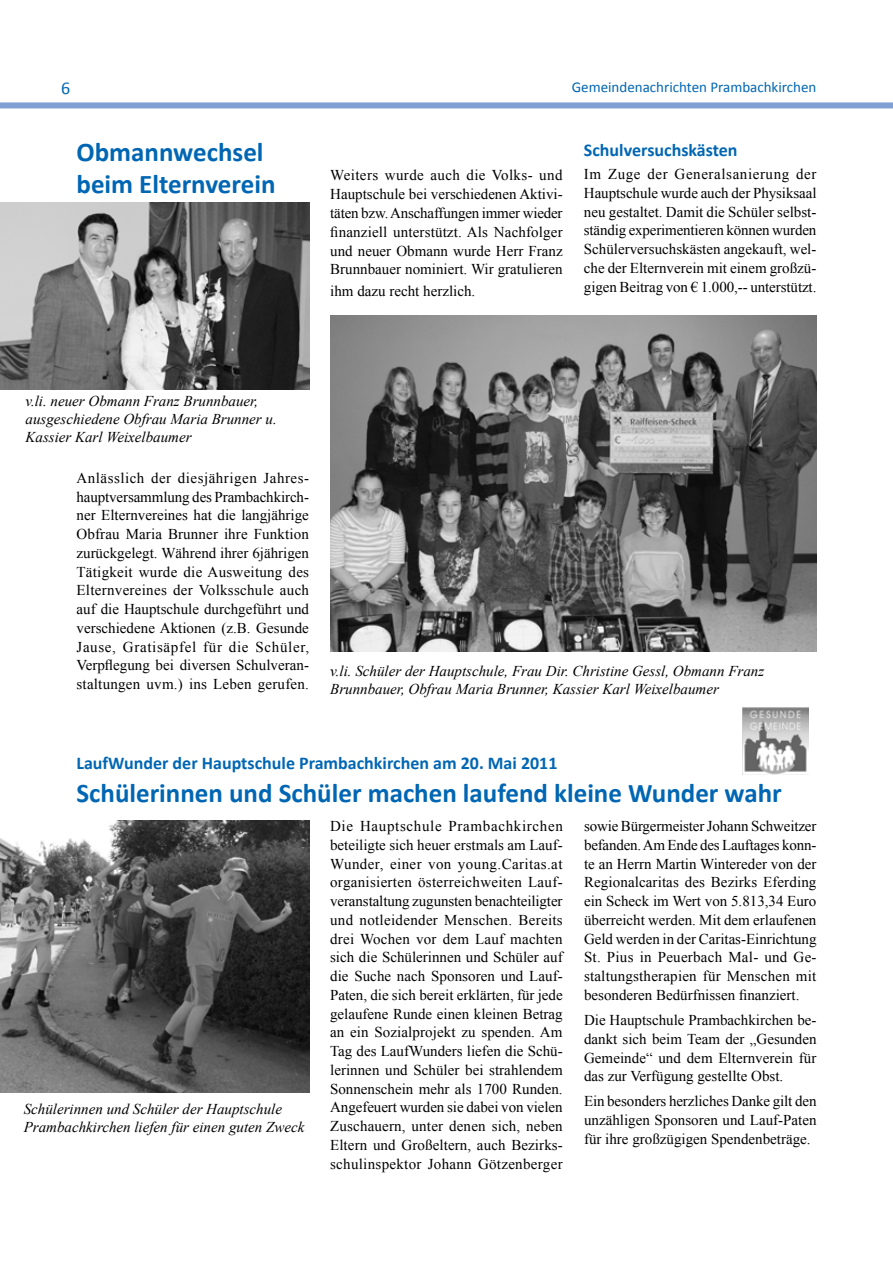
<style>
.page{position:relative;width:893px;height:1263px;background:#fff}
.page>*{position:absolute;margin:0;border:0;box-sizing:border-box;transform-origin:0 0}
.t1{font:700 27px/32.4px "Calibri";color:#0066b3}
.t2{font:700 18px "Calibri";color:#0066b3}
.t3{font:18px "Calibri";color:#0066b3}
.t4{font:15px/18.8px "Times New Roman";color:#000;text-align:justify}
.t5{font:italic 15px/18px "Times New Roman";color:#000}
.t6{font:15px "Calibri";color:#0066b3}
</style>
<div class="page">
<div style="left:0;top:102px;width:893px;height:6px;background:#80a0d3"></div>
<img style="left:0;top:203px;width:309px;height:187px">
<img style="left:330px;top:316px;width:486px;height:336px">
<img style="left:0;top:821px;width:309px;height:272px">
<img style="left:742px;top:708px;width:66px;height:66px">
<p class="t3" style="left:61px;top:77px;width:11px">6</p>
<p class="t6" style="left:572px;top:78px;width:246px">Gemeindenachrichten Prambachkirchen</p>
<h1 class="t1" style="left:76px;top:135px;width:201px">Obmannwechsel beim Elternverein</h1>
<p class="t4" style="left:330px;top:166px;width:234px">Weiters wurde auch die Volks- und Hauptschule bei verschiedenen Aktivi&shy;täten bzw. Anschaffungen immer wieder finanziell unterstützt. Als Nachfolger und neuer Obmann wurde Herr Franz Brunnbauer nominiert. Wir gratulieren</p>
<p class="t4" style="left:330px;top:281px;width:146px">ihm dazu recht herzlich.</p>
<p class="t2" style="left:584px;top:138px;width:155px">Schulversuchskästen</p>
<p class="t4" style="left:584px;top:164px;width:234px">Im Zuge der Generalsanierung der Hauptschule wurde auch der Physiksaal neu gestaltet. Damit die Schüler selbst&shy;ständig experimentieren können wurden Schülerversuchskästen angekauft, wel&shy;che der Elternverein mit einem großzü&shy;gigen Beitrag von € 1.000,-- unterstützt.</p>
<p class="t5" style="left:26px;top:391px;width:253px">v.li. neuer Obmann Franz Brunnbauer, ausgeschiedene Obfrau Maria Brunner u.<br>Kassier Karl Weixelbaumer</p>
<p class="t4" style="left:76px;top:468px;width:234px">Anlässlich der diesjährigen Jahres&shy;hauptversammlung des Prambachkirch&shy;ner Elternvereines hat die langjährige Obfrau Maria Brunner ihre Funktion zurückgelegt. Während ihrer 6jährigen Tätigkeit wurde die Ausweitung des Elternvereines der Volksschule auch auf die Hauptschule durchgeführt und verschiedene Aktionen (z.B. Gesunde Jause, Gratisäpfel für die Schüler, Verpflegung bei diversen Schulveran&shy;staltungen uvm.) ins Leben gerufen.</p>
<p class="t5" style="left:330px;top:661px;width:435px">v.li. Schüler der Hauptschule, Frau Dir. Christine Gessl, Obmann Franz<br>Brunnbauer, Obfrau Maria Brunner, Kassier Karl Weixelbaumer</p>
<p class="t2" style="left:76px;top:752px;width:483px">LaufWunder der Hauptschule Prambachkirchen am 20. Mai 2011</p>
<h1 class="t1" style="left:76px;top:776px;width:707px">Schülerinnen und Schüler machen laufend kleine Wunder wahr</h1>
<p class="t5" style="left:24px;top:1099px;width:282px">Schülerinnen und Schüler der Hauptschule<br>Prambachkirchen liefen für einen guten Zweck</p>
<p class="t4" style="left:330px;top:816px;width:234px">Die Hauptschule Prambachkirchen beteiligte sich heuer erstmals am Lauf-Wunder, einer von young.Caritas.at organisierten österreichweiten Lauf&shy;veranstaltung zugunsten benachteiligter und notleidender Menschen. Bereits drei Wochen vor dem Lauf machten sich die Schülerinnen und Schüler auf die Suche nach Sponsoren und Lauf-Paten, die sich bereit erklärten, für jede gelaufene Runde einen kleinen Betrag an ein Sozialprojekt zu spenden. Am Tag des LaufWunders liefen die Schü&shy;lerinnen und Schüler bei strahlendem Sonnenschein mehr als 1700 Runden.<br>Angefeuert wurden sie dabei von vielen Zuschauern, unter denen sich, neben Eltern und Großeltern, auch Bezirks&shy;schulinspektor Johann Götzenberger</p>
<p class="t4" style="left:584px;top:816px;width:234px">sowie Bürgermeister Johann Schweitzer befanden. Am Ende des Lauftages konn&shy;te an Herrn Martin Wintereder von der Regionalcaritas des Bezirks Eferding ein Scheck im Wert von 5.813,34 Euro überreicht werden. Mit dem erlaufenen Geld werden in der Caritas-Einrichtung St. Pius in Peuerbach Mal- und Ge&shy;staltungstherapien für Menschen mit besonderen Bedürfnissen finanziert.</p>
<p class="t4" style="left:584px;top:1010px;width:234px">Die Hauptschule Prambachkirchen be&shy;dankt sich beim Team der „Gesunden Gemeinde“ und dem Elternverein für das zur Verfügung gestellte Obst.</p>
<p class="t4" style="left:584px;top:1092px;width:234px">Ein besonders herzliches Danke gilt den unzähligen Sponsoren und Lauf-Paten für ihre großzügigen Spendenbeträge.</p>
</div>
